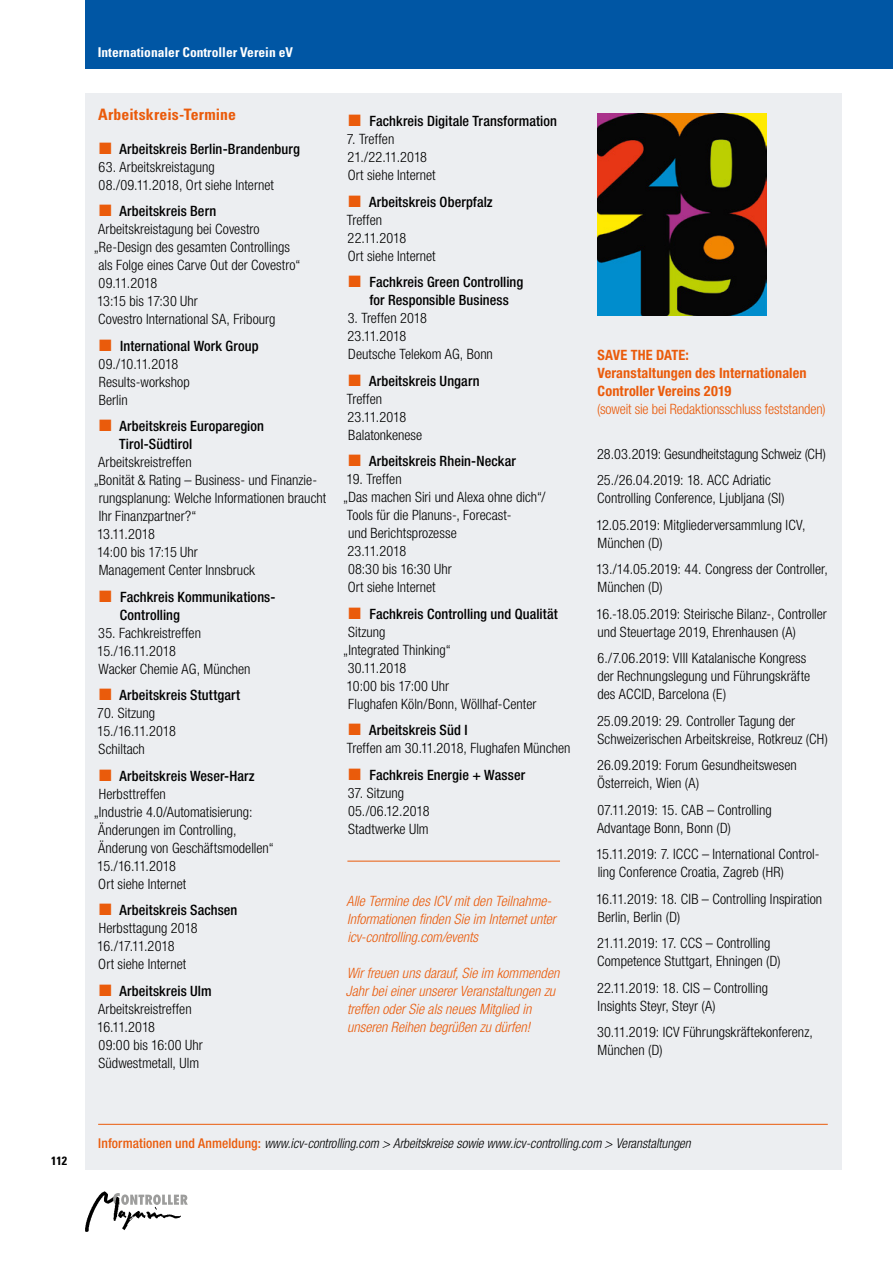
<style>
.page{position:relative;width:893px;height:1263px;background:#fff}
.page>*{position:absolute;margin:0;border:0;box-sizing:border-box;transform-origin:0 0}
.t1{font:700 condensed 15.75px "Univers LT Std";letter-spacing:.005em;color:#ea5b0b}
.t2{font:300 condensed 14.25px/18px "Helvetica Neue LT Pro";color:#000}
.t3{font:500 condensed 14.25px/18px "Helvetica Neue LT Pro";letter-spacing:.005em;color:#000}
.t4{font:italic 300 condensed 14.25px/18px "Helvetica Neue LT Pro";color:#ea5b0b}
.t5{font:700 condensed 14.25px/18px "Helvetica Neue LT Pro";letter-spacing:.01em;color:#ea5b0b}
.t6{font:300 condensed 14.25px "Helvetica Neue LT Pro";letter-spacing:-.005em;color:#ea5b0b}
.t7{font:300 condensed 14.25px "Helvetica Neue LT Pro";letter-spacing:-.04em;color:#000}
.t8{font:italic 300 condensed 13.5px "Helvetica Neue LT Pro";color:#000}
.t9{font:700 condensed 13.5px "Univers LT Std";color:#fff}
.t10{font:700 condensed 12px "Univers LT Std";color:#000}
.s1{color:#ea5b0b}
.s2{font-size:16.5px;color:#ea5b0b}
.s3{font-weight:500;font-size:16.5px;color:#ea5b0b}
.s4{font-weight:500}
.s5{font-weight:500;font-style:normal;color:#ea5b0b}
</style>
<div class="page">
<svg style="left:181px;top:1194px;width:7px;height:11px"></svg>
<img style="left:85px;top:1191px;width:96px;height:41px">
<div style="left:85px;top:0;width:808px;height:68px;background:#0056a4"></div>
<div style="left:85px;top:94px;width:757px;height:1076px;background:#eceef1"></div>
<hr style="left:98px;top:1124px;width:730px;height:1px;background:#ea5b0b">
<img style="left:598px;top:114px;width:168px;height:202px">
<hr style="left:347px;top:861px;width:213px;height:1px;background:#ea5b0b">
<p class="t10" style="left:51px;top:1154px;width:17px">112</p>
<p class="t9" style="left:98px;top:43px;width:197px">Internationaler Controller Verein eV</p>
<p class="t1" style="left:98px;top:105px;width:140px">Arbeitskreis-Termine</p>
<p class="t3" style="left:99px;top:140px;width:202px"><span class="s1">■</span><span class="s2">■</span> Arbeitskreis Berlin-Brandenburg</p>
<p class="t2" style="left:99px;top:158px;width:177px">63. Arbeitskreistagung<br>08./09.11.2018, Ort siehe Internet</p>
<p class="t3" style="left:99px;top:202px;width:119px"><span class="s1">■</span><span class="s2">■</span> Arbeitskreis Bern</p>
<p class="t2" style="left:98px;top:220px;width:163px">Arbeitskreistagung bei Covestro</p>
<p class="t2" style="left:94px;top:238px;width:198px">„Re-Design des gesamten Controllings</p>
<p class="t2" style="left:99px;top:256px;width:203px">als Folge eines Carve Out der Covestro“</p>
<p class="t2" style="left:99px;top:274px;width:60px">09.11.2018</p>
<p class="t2" style="left:97px;top:292px;width:102px">13:15 bis 17:30 Uhr</p>
<p class="t2" style="left:98px;top:310px;width:179px">Covestro International SA, Fribourg</p>
<p class="t2" style="left:99px;top:337px;width:161px"><span class="s1">■</span><span class="s3">■</span> <span class="s4">International Work Group<br></span>09./10.11.2018<br>Results-workshop<br>Berlin</p>
<p class="t3" style="left:119px;top:417px;width:146px;text-indent:-20px"><span class="s1">■</span><span class="s2">■</span> Arbeitskreis Europaregion<br>Tirol-Südtirol</p>
<p class="t2" style="left:98px;top:453px;width:95px">Arbeitskreistreffen</p>
<p class="t2" style="left:94px;top:471px;width:225px">„Bonität &amp; Rating – Business- und Finanzie-</p>
<p class="t2" style="left:99px;top:489px;width:229px">rungsplanung: Welche Informationen braucht</p>
<p class="t2" style="left:99px;top:507px;width:99px">Ihr Finanzpartner?“</p>
<p class="t2" style="left:97px;top:525px;width:59px">13.11.2018</p>
<p class="t2" style="left:97px;top:543px;width:102px">14:00 bis 17:15 Uhr</p>
<p class="t2" style="left:99px;top:561px;width:158px">Management Center Innsbruck</p>
<p class="t3" style="left:120px;top:588px;width:157px;text-indent:-21px"><span class="s1">■</span><span class="s2">■</span> Fachkreis Kommunikations-<br>Controlling</p>
<p class="t2" style="left:97px;top:624px;width:155px">35. Fachkreistreffen<br>15./16.11.2018<br>Wacker Chemie AG, München</p>
<p class="t3" style="left:99px;top:686px;width:143px"><span class="s1">■</span><span class="s2">■</span> Arbeitskreis Stuttgart</p>
<p class="t2" style="left:97px;top:704px;width:80px">70. Sitzung<br>15./16.11.2018<br>Schiltach</p>
<p class="t3" style="left:99px;top:767px;width:157px"><span class="s1">■</span><span class="s2">■</span> Arbeitskreis Weser-Harz</p>
<p class="t2" style="left:99px;top:785px;width:69px">Herbsttreffen</p>
<p class="t2" style="left:94px;top:803px;width:160px">„Industrie 4.0/Automatisierung:</p>
<p class="t2" style="left:98px;top:821px;width:140px">Änderungen im Controlling,</p>
<p class="t2" style="left:98px;top:839px;width:177px">Änderung von Geschäftsmodellen“</p>
<p class="t7" style="left:97px;top:858px;width:80px">15./16.11.2018</p>
<p class="t2" style="left:98px;top:875px;width:89px">Ort siehe Internet</p>
<p class="t2" style="left:97px;top:901px;width:142px"><span class="s1">■</span><span class="s3">■</span> <span class="s4">Arbeitskreis Sachsen<br></span>Herbsttagung 2018<br>16./17.11.2018<br>Ort siehe Internet</p>
<p class="t2" style="left:97px;top:982px;width:116px"><span class="s1">■</span><span class="s3">■</span> <span class="s4">Arbeitskreis Ulm<br></span>Arbeitskreistreffen<br>16.11.2018<br>09:00 bis 16:00 Uhr<br>Südwestmetall, Ulm</p>
<p class="t3" style="left:348px;top:112px;width:210px"><span class="s1">■</span><span class="s2">■</span> Fachkreis Digitale Transformation</p>
<p class="t2" style="left:347px;top:130px;width:90px">7. Treffen<br>21./22.11.2018<br>Ort siehe Internet</p>
<p class="t2" style="left:347px;top:192px;width:147px"><span class="s1">■</span><span class="s3">■</span> <span class="s4">Arbeitskreis Oberpfalz<br></span>Treffen<br>22.11.2018<br>Ort siehe Internet</p>
<p class="t3" style="left:348px;top:273px;width:176px;text-align:center"><span class="s1">■</span><span class="s2">■</span> Fachkreis Green Controlling for Responsible Business</p>
<p class="t2" style="left:348px;top:309px;width:147px">3. Treffen 2018<br>23.11.2018<br>Deutsche Telekom AG, Bonn</p>
<p class="t2" style="left:347px;top:371px;width:134px"><span class="s1">■</span><span class="s3">■</span> <span class="s4">Arbeitskreis Ungarn<br></span>Treffen<br>23.11.2018<br>Balatonkenese</p>
<p class="t3" style="left:348px;top:452px;width:169px"><span class="s1">■</span><span class="s2">■</span> Arbeitskreis Rhein-Neckar</p>
<p class="t2" style="left:347px;top:470px;width:57px">19. Treffen</p>
<p class="t2" style="left:343px;top:488px;width:204px">„Das machen Siri und Alexa ohne dich“/</p>
<p class="t2" style="left:347px;top:506px;width:166px">Tools für die Planuns-, Forecast-</p>
<p class="t2" style="left:348px;top:524px;width:110px">und Berichtsprozesse</p>
<p class="t2" style="left:348px;top:542px;width:60px">23.11.2018</p>
<p class="t2" style="left:348px;top:560px;width:105px">08:30 bis 16:30 Uhr</p>
<p class="t2" style="left:348px;top:578px;width:89px">Ort siehe Internet</p>
<p class="t3" style="left:348px;top:604px;width:211px"><span class="s1">■</span><span class="s2">■</span> Fachkreis Controlling und Qualität</p>
<p class="t2" style="left:348px;top:622px;width:39px">Sitzung</p>
<p class="t2" style="left:343px;top:640px;width:109px">„Integrated Thinking“</p>
<p class="t2" style="left:348px;top:658px;width:60px">30.11.2018</p>
<p class="t2" style="left:347px;top:676px;width:104px">10:00 bis 17:00 Uhr</p>
<p class="t2" style="left:348px;top:694px;width:190px">Flughafen Köln/Bonn, Wöllhaf-Center</p>
<p class="t2" style="left:347px;top:721px;width:225px"><span class="s1">■</span><span class="s3">■</span> <span class="s4">Arbeitskreis Süd I<br></span>Treffen am 30.11.2018, Flughafen München</p>
<p class="t3" style="left:348px;top:765px;width:178px"><span class="s1">■</span><span class="s2">■</span> Fachkreis Energie + Wasser</p>
<p class="t2" style="left:348px;top:783px;width:83px">37. Sitzung<br>05./06.12.2018<br>Stadtwerke Ulm</p>
<p class="t4" style="left:346px;top:892px;width:211px">Alle Termine des ICV mit den Teilnahme-<br>Informationen finden Sie im Internet unter icv-controlling.com/events</p>
<p class="t4" style="left:346px;top:964px;width:215px">Wir freuen uns darauf, Sie im kommenden Jahr bei einer unserer Veranstaltungen zu treffen oder Sie als neues Mitglied in unseren Reihen begrüßen zu dürfen!</p>
<p class="t5" style="left:597px;top:346px;width:211px">SAVE THE DATE:<br>Veranstaltungen des Internationalen<br>Controller Vereins 2019</p>
<p class="t6" style="left:597px;top:401px;width:230px">(soweit sie bei Redaktionsschluss feststanden)</p>
<p class="t2" style="left:597px;top:440px;width:230px;line-height:26.5px">28.03.2019: Gesundheitstagung Schweiz (CH)<br>25./26.04.2019: 18. ACC Adriatic</p>
<p class="t2" style="left:596px;top:485px;width:211px;line-height:26.5px">Controlling Conference, Ljubljana (SI)<br>12.05.2019: Mitgliederversammlung ICV,</p>
<p class="t2" style="left:596px;top:529px;width:233px;line-height:26.5px">München (D)<br>13./14.05.2019: 44. Congress der Controller,</p>
<p class="t2" style="left:596px;top:574px;width:232px;line-height:26.5px">München (D)<br>16.-18.05.2019: Steirische Bilanz-, Controller</p>
<p class="t2" style="left:597px;top:618px;width:210px;line-height:26.5px">und Steuertage 2019, Ehrenhausen (A)<br>6./7.06.2019: VIII Katalanische Kongress</p>
<p class="t2" style="left:597px;top:667px;width:214px">der Rechnungslegung und Führungskräfte des ACCID, Barcelona (E)</p>
<p class="t2" style="left:597px;top:711px;width:232px">25.09.2019: 29. Controller Tagung der<br>Schweizerischen Arbeitskreise, Rotkreuz (CH)</p>
<p class="t2" style="left:597px;top:756px;width:201px">26.09.2019: Forum Gesundheitswesen<br>Österreich, Wien (A)</p>
<p class="t2" style="left:597px;top:800px;width:176px">07.11.2019: 15. CAB – Controlling<br>Advantage Bonn, Bonn (D)</p>
<p class="t2" style="left:596px;top:845px;width:225px">15.11.2019: 7. ICCC – International Control&shy;ling Conference Croatia, Zagreb (HR)</p>
<p class="t2" style="left:596px;top:889px;width:228px">16.11.2019: 18. CIB – Controlling Inspiration<br>Berlin, Berlin (D)</p>
<p class="t2" style="left:597px;top:934px;width:185px">21.11.2019: 17. CCS – Controlling<br>Competence Stuttgart, Ehningen (D)</p>
<p class="t2" style="left:597px;top:978px;width:172px">22.11.2019: 18. CIS – Controlling<br>Insights Steyr, Steyr (A)</p>
<p class="t2" style="left:597px;top:1023px;width:217px">30.11.2019: ICV Führungskräftekonferenz,<br>München (D)</p>
<p class="t8" style="left:98px;top:1135px;width:594px"><span class="s5">Informationen und Anmeldung:</span> www.icv-controlling.com &gt; Arbeitskreise sowie www.icv-controlling.com &gt; Veranstaltungen</p>
</div>
